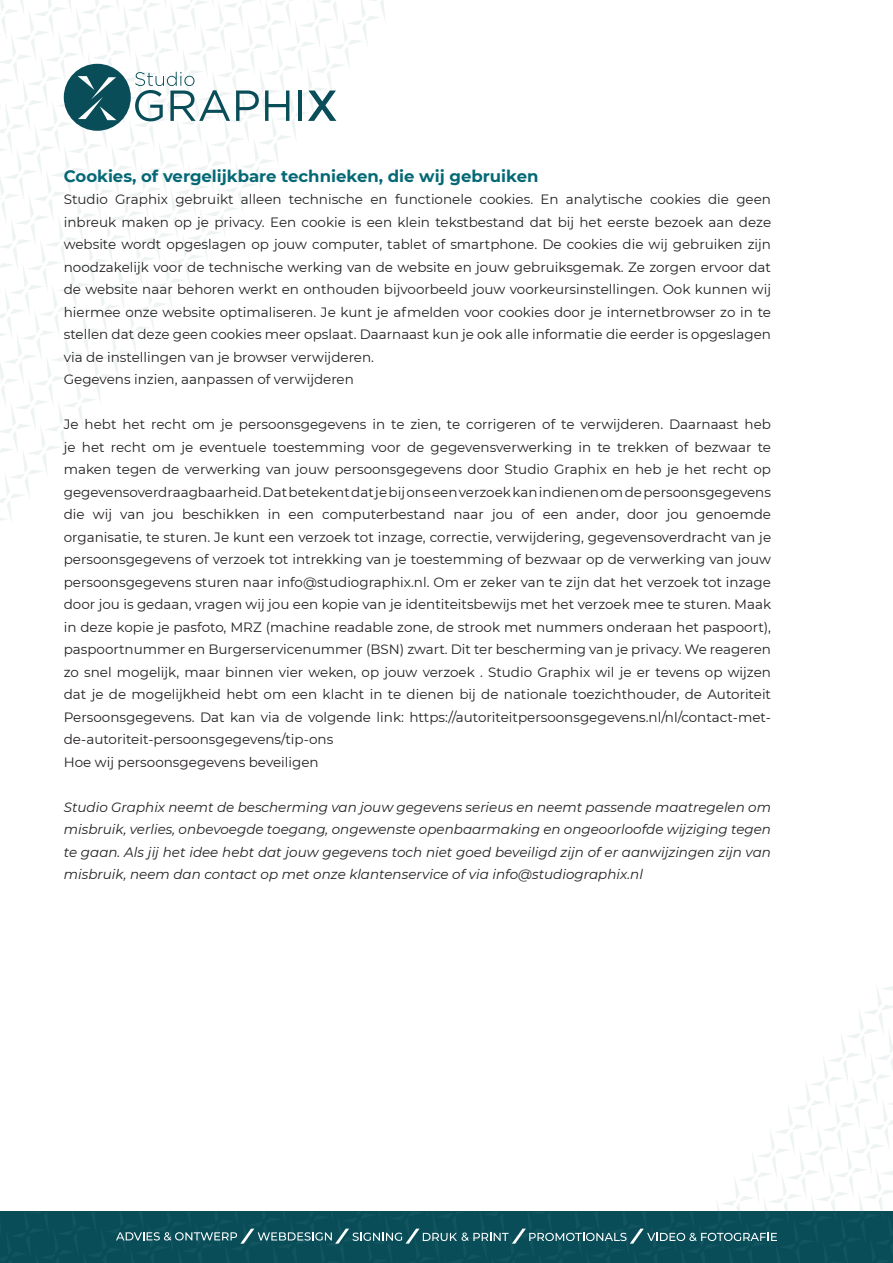
<style>
.page{position:relative;width:893px;height:1263px;background:#fff}
.page>*{position:absolute;margin:0;border:0;box-sizing:border-box;transform-origin:0 0}
.t1{font:700 16.5px "Montserrat";color:#046975}
.t2{font:13.5px/22.5px "Montserrat";color:#231f20;text-align:justify}
.t3{font:italic 13.5px/22.5px "Montserrat";color:#231f20;text-align:justify}
</style>
<div class="page">
<svg style="left:0;top:0;width:385px;height:522px"></svg>
<svg style="left:0;top:986px;width:893px;height:277px"></svg>
<p class="t1" style="left:64px;top:164px;width:476px">Cookies, of vergelijkbare technieken, die wij gebruiken</p>
<p class="t2" style="left:64px;top:188px;width:709px">Studio Graphix gebruikt alleen technische en functionele cookies. En analytische cookies die geen inbreuk maken op je privacy. Een cookie is een klein tekstbestand dat bij het eerste bezoek aan deze website wordt opgeslagen op jouw computer, tablet of smartphone. De cookies die wij gebruiken zijn noodzakelijk voor de technische werking van de website en jouw gebruiksgemak. Ze zorgen ervoor dat de website naar behoren werkt en onthouden bijvoorbeeld jouw voorkeursinstellingen. Ook kunnen wij hiermee onze website optimaliseren. Je kunt je afmelden voor cookies door je internetbrowser zo in te stellen dat deze geen cookies meer opslaat. Daarnaast kun je ook alle informatie die eerder is opgeslagen via de instellingen van je browser verwijderen.</p>
<p class="t2" style="left:64px;top:368px;width:292px">Gegevens inzien, aanpassen of verwijderen</p>
<p class="t2" style="left:64px;top:413px;width:709px">Je hebt het recht om je persoonsgegevens in te zien, te corrigeren of te verwijderen. Daarnaast heb je het recht om je eventuele toestemming voor de gegevensverwerking in te trekken of bezwaar te maken tegen de verwerking van jouw persoonsgegevens door Studio Graphix en heb je het recht op gegevensoverdraagbaarheid. Dat betekent dat je bij ons een verzoek kan indienen om de persoonsgegevens die wij van jou beschikken in een computerbestand naar jou of een ander, door jou genoemde organisatie, te sturen. Je kunt een verzoek tot inzage, correctie, verwijdering, gegevensoverdracht van je persoonsgegevens of verzoek tot intrekking van je toestemming of bezwaar op de verwerking van jouw persoonsgegevens sturen naar info@studiographix.nl. Om er zeker van te zijn dat het verzoek tot inzage door jou is gedaan, vragen wij jou een kopie van je identiteitsbewijs met het verzoek mee te sturen. Maak in deze kopie je pasfoto, MRZ (machine readable zone, de strook met nummers onderaan het paspoort), paspoortnummer en Burgerservicenummer (BSN) zwart. Dit ter bescherming van je privacy. We reageren zo snel mogelijk, maar binnen vier weken, op jouw verzoek . Studio Graphix wil je er tevens op wijzen dat je de mogelijkheid hebt om een klacht in te dienen bij de nationale toezichthouder, de Autoriteit Persoonsgegevens. Dat kan via de volgende link: https://autoriteitpersoonsgegevens.nl/nl/contact-met&shy;de-autoriteit-persoonsgegevens/tip-ons</p>
<p class="t2" style="left:64px;top:750px;width:256px">Hoe wij persoonsgegevens beveiligen</p>
<p class="t3" style="left:64px;top:795px;width:709px">Studio Graphix neemt de bescherming van jouw gegevens serieus en neemt passende maatregelen om misbruik, verlies, onbevoegde toegang, ongewenste openbaarmaking en ongeoorloofde wijziging tegen te gaan. Als jij het idee hebt dat jouw gegevens toch niet goed beveiligd zijn of er aanwijzingen zijn van misbruik, neem dan contact op met onze klantenservice of via info@studiographix.nl</p>
</div>
